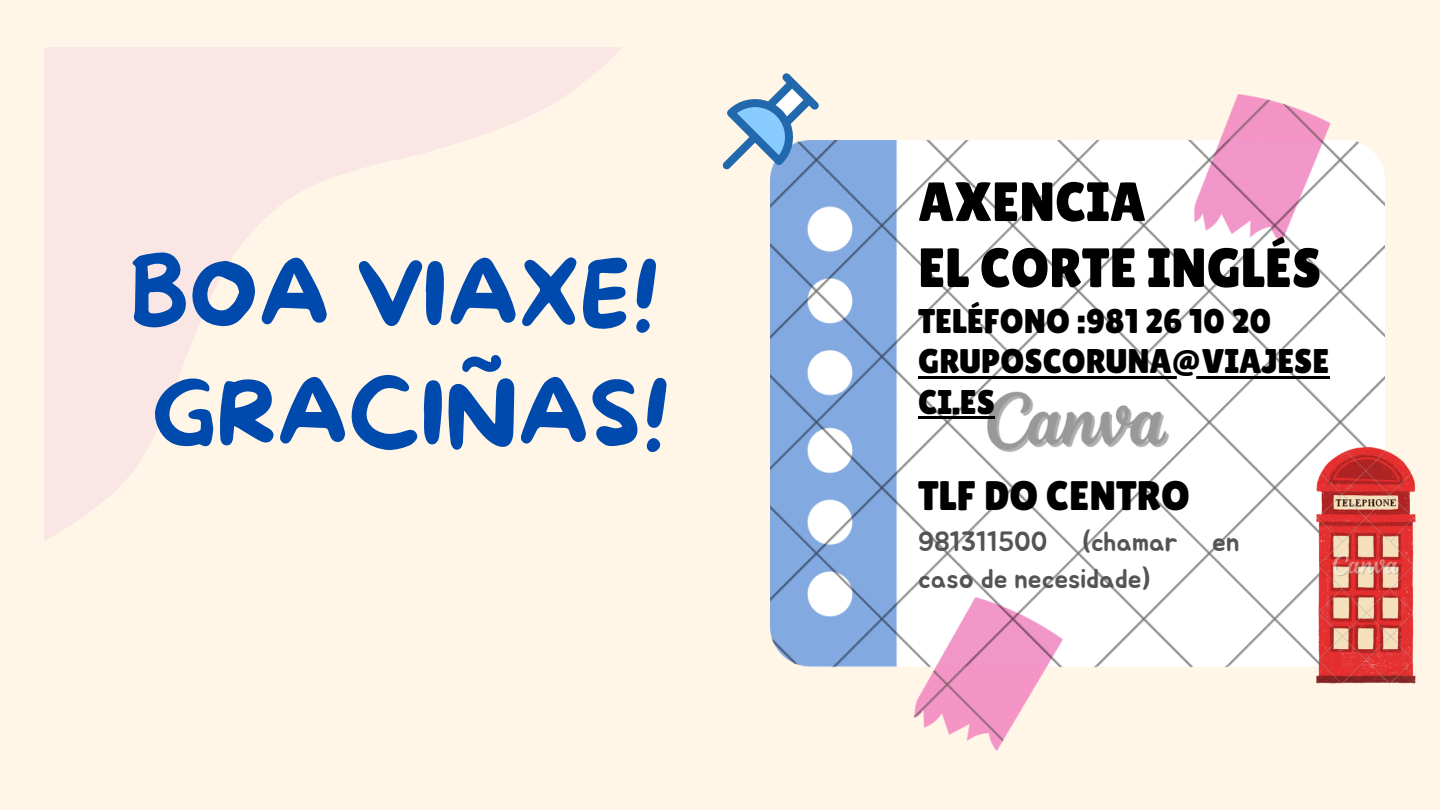
<style>
.page{position:relative;width:1440px;height:810px;background:#fff6e8}
.page>*{position:absolute;margin:0;border:0;box-sizing:border-box;transform-origin:0 0}
.t1{font:88.9px "More Sugar";color:#004aad}
.t2{font:55.3px/66px "Lilita One";color:#000}
.t3{font:41.3px "Lilita One";color:#000}
.t4{font:34.3px/40.5px "Lilita One";color:#000}
.t5{font:27.2px "Jua";color:#545454}
</style>
<div class="page">
<img style="left:771px;top:95px;width:614px;height:655px">
<svg style="left:44px;top:47px;width:577px;height:494px"></svg>
<svg style="left:722px;top:73px;width:97px;height:97px"></svg>
<img style="left:1317px;top:448px;width:98px;height:235px">
<hr style="left:918px;top:376px;width:411px;height:3px;background:#000">
<hr style="left:918px;top:416px;width:77px;height:3px;background:#000">
<p class="t1" style="left:129px;top:246px;width:532px">BOA VIAXE!</p>
<p class="t1" style="left:152px;top:365px;width:520px">GRACIÑAS!</p>
<h3 class="t2" style="left:918px;top:169px;width:405px">AXENCIA<br>EL CORTE INGLÉS</h3>
<h3 class="t4" style="left:918px;top:300px;width:355px">TELÉFONO :981 26 10 20</h3>
<h2 class="t4" style="left:918px;top:341px;width:413px">GRUPOSCORUNA@VIAJESE<br>CI.ES</h2>
<h1 class="t3" style="left:918px;top:471px;width:273px">TLF DO CENTRO</h1>
<h1 class="t5" style="left:918px;top:529px;width:131px">981311500</h1>
<h1 class="t5" style="left:1082px;top:529px;width:98px">(chamar</h1>
<h1 class="t5" style="left:1212px;top:529px;width:29px">en</h1>
<h1 class="t5" style="left:918px;top:567px;width:234px">caso de necesidade)</h1>
</div>
